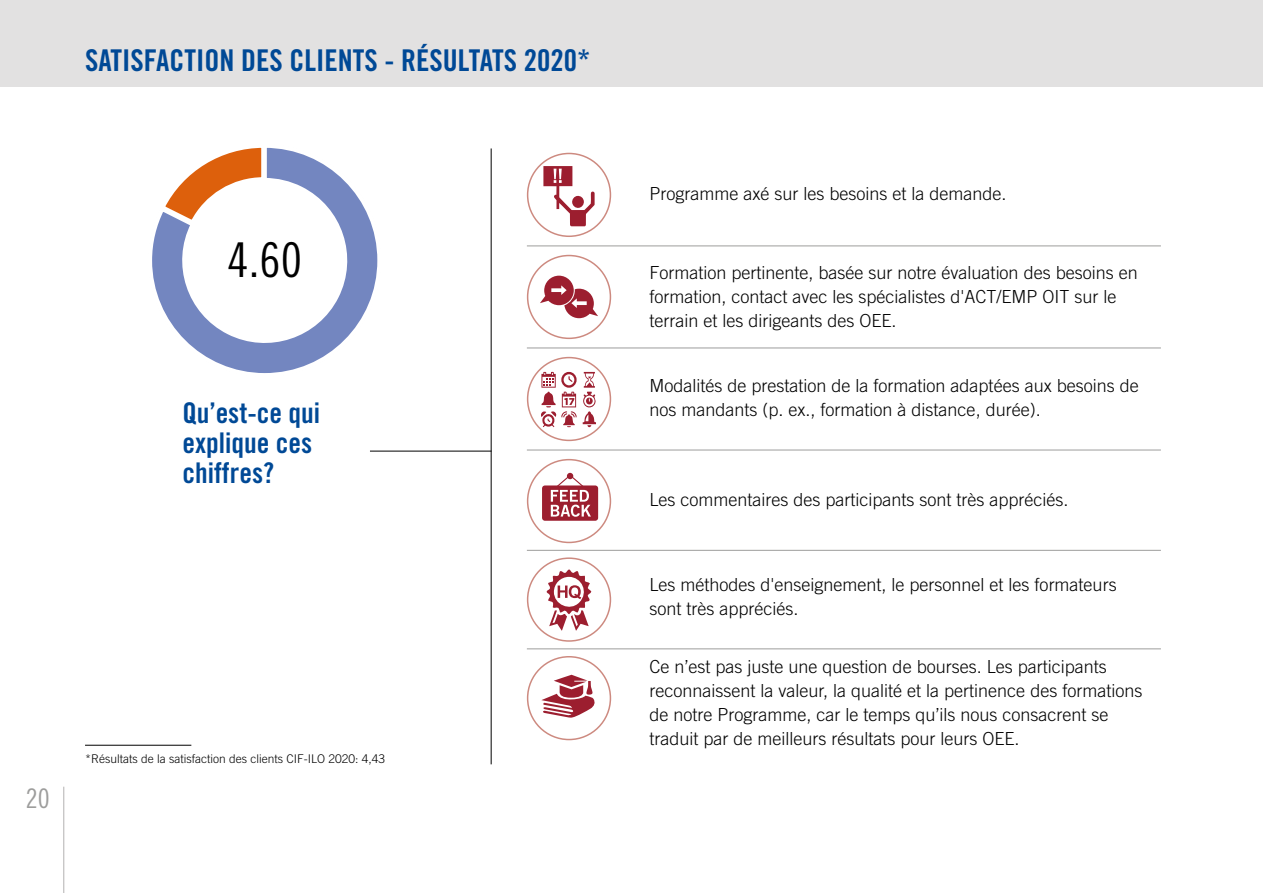
<style>
.page{position:relative;width:1263px;height:893px;background:#fff}
.page>*{position:absolute;margin:0;border:0;box-sizing:border-box;transform-origin:0 0}
.t1{font:48px "Trade Gothic Cond Eighteen";color:#000}
.t2{font:30px "Trade Gothic Bold Cond Twenty";color:#004996}
.t3{font:28.5px/30px "Trade Gothic Bold Cond Twenty";color:#004996}
.t4{font:27px "Trade Gothic Cond Eighteen";color:#9d9d9c}
.t5{font:300 18px/24px "Trade Gothic";color:#000}
.t6{font:300 12px "Trade Gothic";color:#000}
</style>
<div class="page">
<hr style="left:63px;top:787px;width:1px;height:106px;background:#b3b2b2">
<div style="left:0;top:0;width:1263px;height:87px;background:#e2e1e1"></div>
<svg style="left:152px;top:147px;width:226px;height:226px"></svg>
<svg style="left:156px;top:147px;width:112px;height:81px"></svg>
<hr style="left:85px;top:745px;width:106px;height:1px;background:#000">
<div style="left:527px;top:357px;width:84px;height:84px;border:2px solid #cd8a80;border-radius:50%"></div>
<svg style="left:541px;top:372px;width:57px;height:56px"></svg>
<svg style="left:543px;top:166px;width:52px;height:60px"></svg>
<div style="left:527px;top:153px;width:84px;height:84px;border:2px solid #cd8a80;border-radius:50%"></div>
<svg style="left:540px;top:276px;width:58px;height:42px"></svg>
<div style="left:527px;top:255px;width:84px;height:84px;border:2px solid #cd8a80;border-radius:50%"></div>
<svg style="left:542px;top:473px;width:56px;height:48px"></svg>
<div style="left:527px;top:459px;width:84px;height:84px;border:2px solid #cd8a80;border-radius:50%"></div>
<svg style="left:547px;top:569px;width:44px;height:62px"></svg>
<div style="left:527px;top:557px;width:84px;height:85px;border:2px solid #cd8a80;border-radius:50%"></div>
<svg style="left:541px;top:675px;width:54px;height:43px"></svg>
<div style="left:527px;top:656px;width:84px;height:84px;border:2px solid #cd8a80;border-radius:50%"></div>
<hr style="left:527px;top:246px;width:634px;height:1px;background:#9d9d9c">
<hr style="left:527px;top:348px;width:634px;height:1px;background:#9d9d9c">
<hr style="left:527px;top:450px;width:634px;height:1px;background:#9d9d9c">
<hr style="left:527px;top:550px;width:634px;height:1px;background:#9d9d9c">
<hr style="left:527px;top:648px;width:634px;height:1px;background:#9d9d9c">
<hr style="left:491px;top:148px;width:1px;height:616px;background:#000">
<hr style="left:370px;top:451px;width:121px;height:1px;background:#000">
<h2 class="t2" style="left:85px;top:42px;width:507px">SATISFACTION DES CLIENTS - RÉSULTATS 2020*</h2>
<h1 class="t1" style="left:227px;top:232px;width:76px">4.60</h1>
<h3 class="t3" style="left:182px;top:398px;width:139px">Qu’est-ce qui explique ces chiffres?</h3>
<h3 class="t4" style="left:26px;top:782px;width:25px">20</h3>
<p class="t6" style="left:85px;top:752px;width:302px">*Résultats de la satisfaction des clients CIF-ILO 2020: 4,43</p>
<p class="t5" style="left:649px;top:181px;width:358px">Programme axé sur les besoins et la demande.</p>
<p class="t5" style="left:649px;top:260px;width:490px">Formation pertinente, basée sur notre évaluation des besoins en formation, contact avec les spécialistes d'ACT/EMP OIT sur le terrain et les dirigeants des OEE.</p>
<p class="t5" style="left:649px;top:373px;width:491px">Modalités de prestation de la formation adaptées aux besoins de nos mandants (p. ex., formation à distance, durée).</p>
<p class="t5" style="left:649px;top:487px;width:421px">Les commentaires des participants sont très appréciés.</p>
<p class="t5" style="left:649px;top:572px;width:469px">Les méthodes d'enseignement, le personnel et les formateurs sont très appréciés.</p>
<p class="t5" style="left:649px;top:655px;width:494px">Ce n’est pas juste une question de bourses. Les participants reconnaissent la valeur, la qualité et la pertinence des formations de notre Programme, car le temps qu’ils nous consacrent se traduit par de meilleurs résultats pour leurs OEE.</p>
</div>
